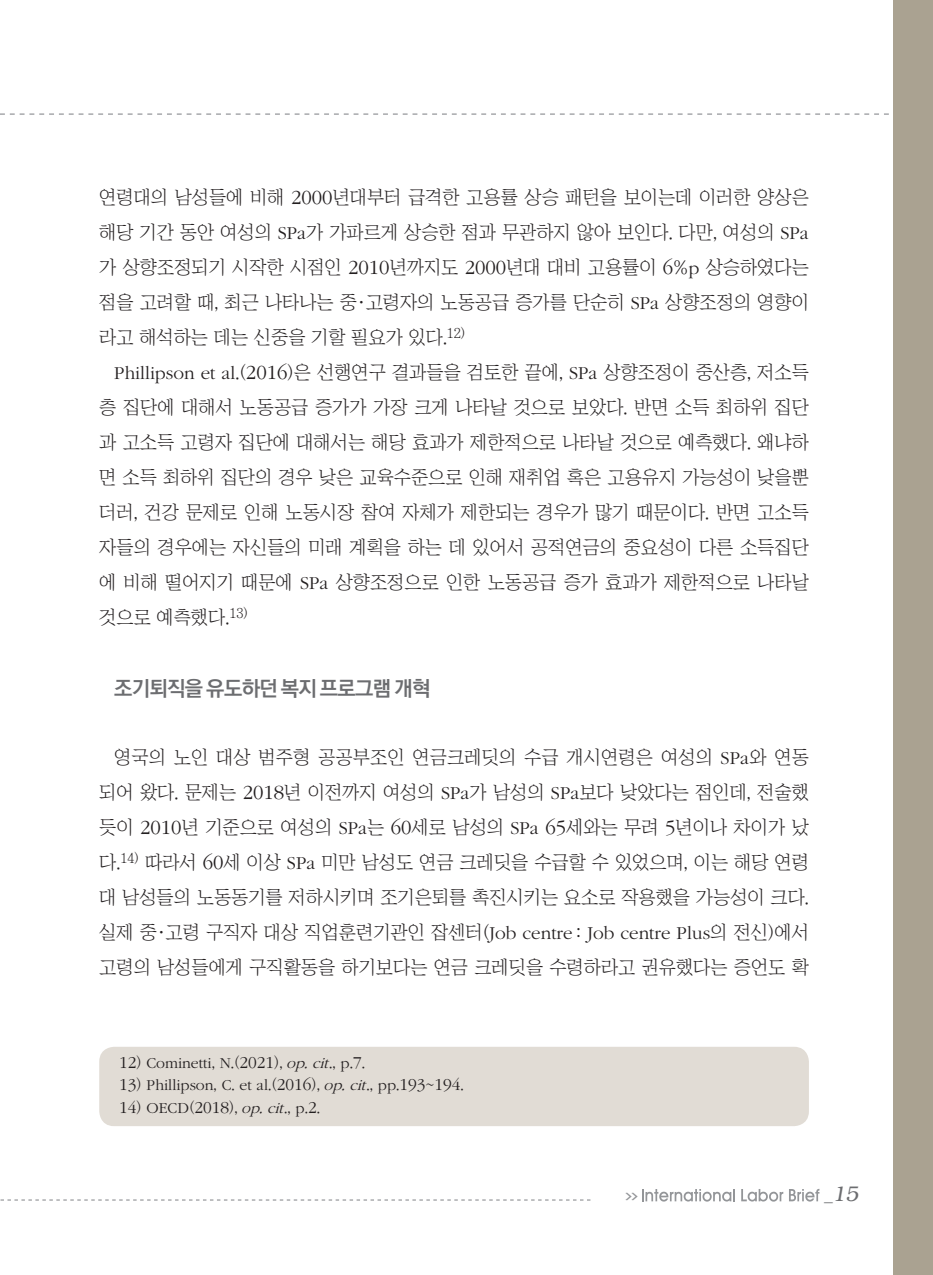
<style>
.page{position:relative;width:933px;height:1275px;background:#fff}
.page>*{position:absolute;margin:0;border:0;box-sizing:border-box;transform-origin:0 0}
.중제목{font:700 21px "Ko Pub Dotum";letter-spacing:-.03em;color:#6c6d70}
.t1{font:italic 300 21px "Bookman";color:#6c6d70}
.본문{font:18.9px/35px "Chosunilbo NM";color:#231f20;text-align:justify}
.각주{font:300 15.75px "ITC Garamond Std";color:#231f20}
.각주-2{font:15.75px "Chosunilbo NM";color:#231f20}
.t2{font:700 7.88px "Ko Pub Dotum";color:#939598;scale:2 1}
.s1{font-family:"ITC Garamond Std";font-weight:300;font-size:20.82px}
.s2{font-family:"ITC Garamond Std";font-weight:300}
.s3{font-size:17.32px}
.s4{font-family:"Chosunilbo NM";font-weight:400}
.s5{font-style:italic}
.s6{font-family:"Chosunilbo NM";font-weight:400;font-style:italic}
.s7{font-family:"ITC Garamond Std";font-weight:300;font-size:17.32px}
.s8{font-family:"ITC Garamond Std";font-weight:300;font-style:italic}
.s9{font-family:"Helvetica";font-weight:400;font-style:normal;font-size:17.5px}
</style>
<div class="page">
<svg style="left:0;top:113px;width:889px;height:2px"></svg>
<div style="left:893px;top:0;width:40px;height:1275px;background:#aaa291"></div>
<svg style="left:0;top:1199px;width:590px;height:1px"></svg>
<svg style="left:642px;top:1189px;width:93px;height:13px"></svg>
<svg style="left:741px;top:1189px;width:42px;height:13px"></svg>
<svg style="left:789px;top:1189px;width:30px;height:12px"></svg>
<div style="left:99px;top:1047px;width:710px;height:79px;background:#e1dcd5;border-radius:15px"></div>
<p class="본문" style="left:99px;top:179px;width:711px">연령대의 남성들에 비해 <span class="s1">2000</span>년대부터 급격한 고용률 상승 패턴을 보이는데 이러한 양상은 해당 기간 동안 여성의 <span class="s2">SPa</span>가 가파르게 상승한 점과 무관하지 않아 보인다. 다만, 여성의 <span class="s2">SPa </span>가 상향조정되기 시작한 시점인 <span class="s1">2010</span>년까지도 <span class="s1">2000</span>년대 대비 고용률이 <span class="s1">6</span>%<span class="s2">p</span> 상승하였다는 점을 고려할 때, 최근 나타나는 중·고령자의 노동공급 증가를 단순히 <span class="s2">SPa</span> 상향조정의 영향이 라고 해석하는 데는 신중을 기할 필요가 있다.<sup>12)</sup></p>
<p class="본문" style="left:99px;top:354px;width:711px;text-indent:15px"><span class="s2">Phillipson et al</span>.(<span class="s1">2016</span>)은 선행연구 결과들을 검토한 끝에, <span class="s2">SPa</span> 상향조정이 중산층, 저소득 층 집단에 대해서 노동공급 증가가 가장 크게 나타날 것으로 보았다. 반면 소득 최하위 집단 과 고소득 고령자 집단에 대해서는 해당 효과가 제한적으로 나타날 것으로 예측했다. 왜냐하 면 소득 최하위 집단의 경우 낮은 교육수준으로 인해 재취업 혹은 고용유지 가능성이 낮을뿐 더러, 건강 문제로 인해 노동시장 참여 자체가 제한되는 경우가 많기 때문이다. 반면 고소득 자들의 경우에는 자신들의 미래 계획을 하는 데 있어서 공적연금의 중요성이 다른 소득집단 에 비해 떨어지기 때문에 <span class="s2">SPa</span> 상향조정으로 인한 노동공급 증가 효과가 제한적으로 나타날 것으로 예측했다.<sup>13)</sup></p>
<p class="중제목" style="left:114px;top:678px;width:318px">조기퇴직을 유도하던 복지 프로그램 개혁</p>
<p class="본문" style="left:99px;top:739px;width:711px;text-indent:15px">영국의 노인 대상 범주형 공공부조인 연금크레딧의 수급 개시연령은 여성의 <span class="s2">SPa</span>와 연동 되어 왔다. 문제는 <span class="s1">2018</span>년 이전까지 여성의 <span class="s2">SPa</span>가 남성의 <span class="s2">SPa</span>보다 낮았다는 점인데, 전술했 듯이 <span class="s1">2010</span>년 기준으로 여성의 <span class="s2">SPa</span>는 <span class="s1">60</span>세로 남성의 <span class="s2">SPa</span> <span class="s1">65</span>세와는 무려 <span class="s1">5</span>년이나 차이가 났 다.<sup>14)</sup> 따라서 <span class="s1">60</span>세 이상 <span class="s2">SPa</span> 미만 남성도 연금 크레딧을 수급할 수 있었으며, 이는 해당 연령 대 남성들의 노동동기를 저하시키며 조기은퇴를 촉진시키는 요소로 작용했을 가능성이 크다. 실제 중·고령 구직자 대상 직업훈련기관인 잡센터(<span class="s2">Job centre</span> : <span class="s2">Job centre Plus</span>의 전신)에서 고령의 남성들에게 구직활동을 하기보다는 연금 크레딧을 수령하라고 권유했다는 증언도 확</p>
<p class="각주" style="left:119px;top:1054px;width:247px"><span class="s3">12</span><span class="s4">)</span> Cominetti<span class="s4">,</span> N<span class="s4">.(</span><span class="s3">2021</span><span class="s4">),</span> <span class="s5">op</span><span class="s6">.</span><span class="s5">cit</span><span class="s4">.,</span> p<span class="s4">.</span><span class="s3">7</span><span class="s4">.</span></p>
<p class="각주" style="left:119px;top:1077px;width:346px"><span class="s3">13</span><span class="s4">)</span> Phillipson<span class="s4">,</span> C<span class="s4">.</span> et al<span class="s4">.(</span><span class="s3">2016</span><span class="s4">),</span> <span class="s5">op</span><span class="s6">.</span><span class="s5">cit</span><span class="s4">.,</span> pp<span class="s4">.</span><span class="s3">193</span><span class="s4">~</span><span class="s3">194</span><span class="s4">.</span></p>
<p class="각주-2" style="left:119px;top:1099px;width:202px"><span class="s7">14</span>) <span class="s2">OECD</span>(<span class="s7">2018</span>), <span class="s8">op</span><span class="s5">.</span><span class="s8">cit</span>., <span class="s2">p</span>.<span class="s7">2</span>.</p>
<p class="t2" style="left:625px;top:1192px;width:8px">&gt;&gt;</p>
<p class="t1" style="left:824px;top:1182px;width:36px"><span class="s9">_</span>15</p>
</div>
